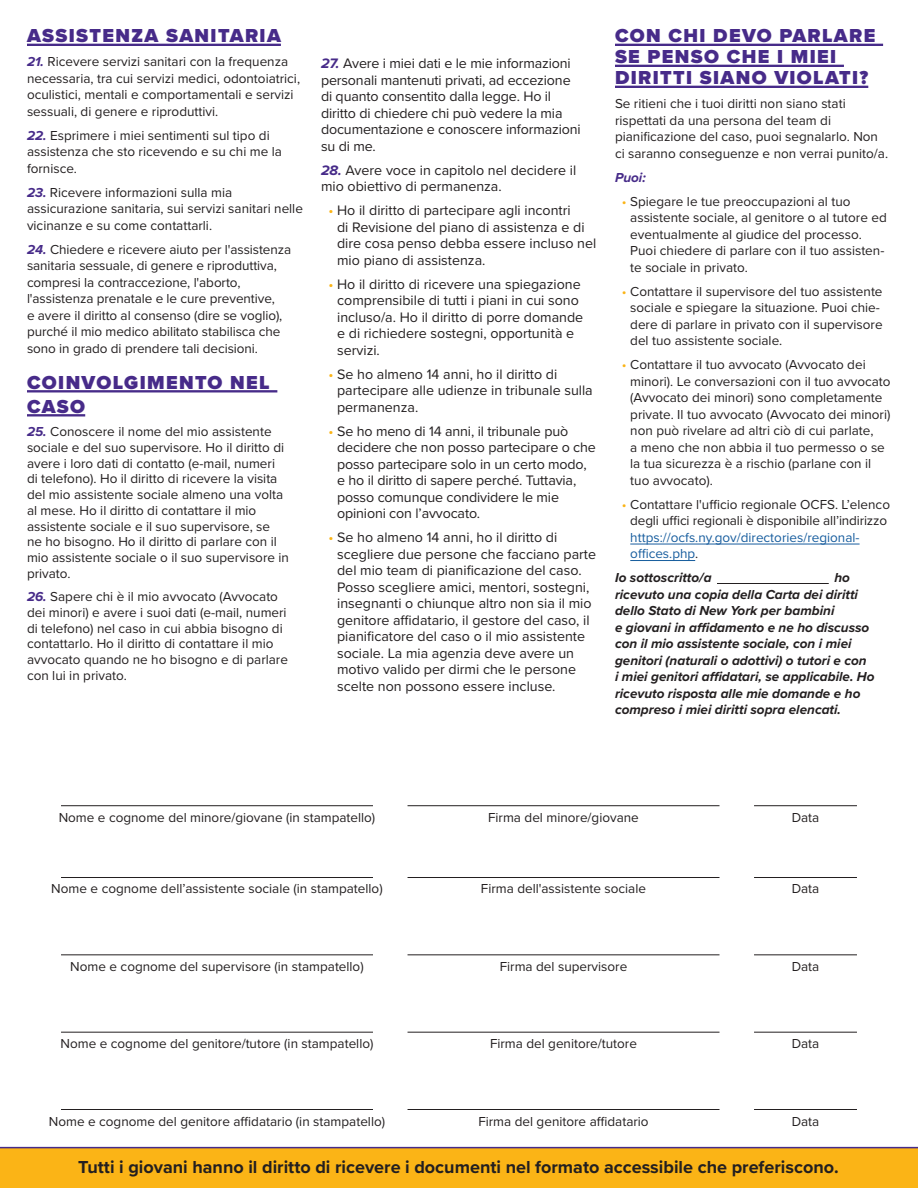
<style>
.page{position:relative;width:918px;height:1188px;background:#fff}
.page>*{position:absolute;margin:0;border:0;box-sizing:border-box;transform-origin:0 0}
.t1{font:900 19.5px/21px "Proxima Nova";letter-spacing:.07em;color:#472b89}
.t2{font:700 18px "Proxima Nova";color:#231f20}
.t3{font:14.25px/16.5px "Proxima Nova";color:#231f20}
.t4{font:13.5px/16.5px "Proxima Nova";color:#231f20}
.t5{font:italic 700 13.5px/16.5px "Proxima Nova";color:#231f20}
.t6{font:italic 700 13.5px "Proxima Nova";color:#472b89}
.s1{font-weight:700;font-style:italic;color:#472b89}
.s2{color:#fbb416}
.s3{color:#175d9e}
</style>
<div class="page">
<hr style="left:717px;top:583px;width:112px;height:1px;background:#231f20">
<div style="left:0;top:1148px;width:918px;height:40px;background:#fbb416"></div>
<hr style="left:61px;top:805px;width:312px;height:1px;background:#231f20">
<hr style="left:61px;top:877px;width:312px;height:1px;background:#231f20">
<hr style="left:61px;top:955px;width:312px;height:1px;background:#231f20">
<hr style="left:61px;top:1032px;width:312px;height:1px;background:#231f20">
<hr style="left:61px;top:1109px;width:312px;height:1px;background:#231f20">
<hr style="left:408px;top:805px;width:312px;height:1px;background:#231f20">
<hr style="left:408px;top:877px;width:312px;height:1px;background:#231f20">
<hr style="left:408px;top:955px;width:312px;height:1px;background:#231f20">
<hr style="left:408px;top:1032px;width:312px;height:1px;background:#231f20">
<hr style="left:408px;top:1109px;width:312px;height:1px;background:#231f20">
<hr style="left:754px;top:805px;width:103px;height:1px;background:#231f20">
<hr style="left:754px;top:877px;width:103px;height:1px;background:#231f20">
<hr style="left:754px;top:955px;width:103px;height:1px;background:#231f20">
<hr style="left:754px;top:1032px;width:103px;height:1px;background:#231f20">
<hr style="left:754px;top:1109px;width:103px;height:1px;background:#231f20">
<hr style="left:27px;top:44px;width:254px;height:2px;background:#472b89">
<hr style="left:27px;top:390px;width:250px;height:2px;background:#472b89">
<hr style="left:27px;top:414px;width:58px;height:2px;background:#472b89">
<hr style="left:615px;top:44px;width:268px;height:2px;background:#472b89">
<hr style="left:615px;top:65px;width:229px;height:2px;background:#472b89">
<hr style="left:615px;top:86px;width:253px;height:2px;background:#472b89">
<hr style="left:630px;top:544px;width:230px;height:1px;background:#175d9e">
<hr style="left:630px;top:560px;width:65px;height:1px;background:#175d9e">
<hr style="left:0;top:1147px;width:918px;height:1px;background:#472b89">
<p class="t1" style="left:27px;top:25px;width:255px">ASSISTENZA SANITARIA</p>
<p class="t4" style="left:27px;top:53px;width:275px"><span class="s1">21.</span> Ricevere servizi sanitari con la frequenza necessaria, tra cui servizi medici, odontoiatrici, oculistici, mentali e comportamentali e servizi sessuali, di genere e riproduttivi.</p>
<p class="t4" style="left:27px;top:127px;width:257px"><span class="s1">22.</span> Esprimere i miei sentimenti sul tipo di assistenza che sto ricevendo e su chi me la fornisce.</p>
<p class="t4" style="left:27px;top:184px;width:277px"><span class="s1">23.</span> Ricevere informazioni sulla mia assicurazione sanitaria, sui servizi sanitari nelle vicinanze e su come contattarli.</p>
<p class="t4" style="left:27px;top:241px;width:266px"><span class="s1">24.</span> Chiedere e ricevere aiuto per l'assistenza sanitaria sessuale, di genere e riproduttiva, compresi la contraccezione, l'aborto, l'assistenza prenatale e le cure preventive,<br>e avere il diritto al consenso (dire se voglio), purché il mio medico abilitato stabilisca che sono in grado di prendere tali decisioni.</p>
<p class="t1" style="left:27px;top:370px;width:244px;line-height:24px">COINVOLGIMENTO NEL<br>CASO</p>
<p class="t4" style="left:27px;top:423px;width:264px;line-height:15.8px"><span class="s1">25.</span> Conoscere il nome del mio assistente sociale e del suo supervisore. Ho il diritto di avere i loro dati di contatto (e-mail, numeri di telefono). Ho il diritto di ricevere la visita del mio assistente sociale almeno una volta al mese. Ho il diritto di contattare il mio assistente sociale e il suo supervisore, se<br>ne ho bisogno. Ho il diritto di parlare con il mio assistente sociale o il suo supervisore in privato.</p>
<p class="t4" style="left:27px;top:588px;width:263px;line-height:15.8px"><span class="s1">26.</span> Sapere chi è il mio avvocato (Avvocato dei minori) e avere i suoi dati (e-mail, numeri di telefono) nel caso in cui abbia bisogno di contattarlo. Ho il diritto di contattare il mio avvocato quando ne ho bisogno e di parlare con lui in privato.</p>
<p class="t3" style="left:321px;top:55px;width:261px"><span class="s1">27.</span> Avere i miei dati e le mie informazioni personali mantenuti privati, ad eccezione di quanto consentito dalla legge. Ho il diritto di chiedere chi può vedere la mia documentazione e conoscere informazioni su di me.</p>
<p class="t3" style="left:321px;top:161px;width:257px"><span class="s1">28.</span> Avere voce in capitolo nel decidere il mio obiettivo di permanenza.</p>
<p class="t3" style="left:337px;top:202px;width:261px;text-indent:-9px"><span class="s2">•</span> Ho il diritto di partecipare agli incontri<br>di Revisione del piano di assistenza e di dire cosa penso debba essere incluso nel mio piano di assistenza.</p>
<p class="t3" style="left:337px;top:275px;width:248px;text-indent:-9px"><span class="s2">•</span> Ho il diritto di ricevere una spiegazione comprensibile di tutti i piani in cui sono incluso/a. Ho il diritto di porre domande e di richiedere sostegni, opportunità e servizi.</p>
<p class="t3" style="left:337px;top:365px;width:257px;text-indent:-9px"><span class="s2">•</span> Se ho almeno 14 anni, ho il diritto di partecipare alle udienze in tribunale sulla permanenza.</p>
<p class="t3" style="left:337px;top:422px;width:260px;text-indent:-9px"><span class="s2">•</span> Se ho meno di 14 anni, il tribunale può decidere che non posso partecipare o che posso partecipare solo in un certo modo, e ho il diritto di sapere perché. Tuttavia, posso comunque condividere le mie opinioni con l’avvocato.</p>
<p class="t3" style="left:337px;top:529px;width:260px;text-indent:-9px"><span class="s2">•</span> Se ho almeno 14 anni, ho il diritto di scegliere due persone che facciano parte del mio team di pianificazione del caso.<br>Posso scegliere amici, mentori, sostegni, insegnanti o chiunque altro non sia il mio genitore affidatario, il gestore del caso, il pianificatore del caso o il mio assistente sociale. La mia agenzia deve avere un motivo valido per dirmi che le persone scelte non possono essere incluse.</p>
<p class="t1" style="left:615px;top:25px;width:262px">CON CHI DEVO PARLARE<br>SE PENSO CHE I MIEI<br>DIRITTI SIANO VIOLATI?</p>
<p class="t4" style="left:615px;top:95px;width:275px">Se ritieni che i tuoi diritti non siano stati rispettati da una persona del team di pianificazione del caso, puoi segnalarlo. Non ci saranno conseguenze e non verrai punito/a.</p>
<p class="t6" style="left:615px;top:167px;width:32px">Puoi:</p>
<p class="t4" style="left:630px;top:193px;width:258px;text-indent:-8px"><span class="s2">•</span> Spiegare le tue preoccupazioni al tuo assistente sociale, al genitore o al tutore ed eventualmente al giudice del processo.<br>Puoi chiedere di parlare con il tuo assisten&shy;te sociale in privato.</p>
<p class="t4" style="left:630px;top:283px;width:254px;text-indent:-8px"><span class="s2">•</span> Contattare il supervisore del tuo assistente sociale e spiegare la situazione. Puoi chie&shy;dere di parlare in privato con il supervisore del tuo assistente sociale.</p>
<p class="t4" style="left:630px;top:356px;width:262px;text-indent:-8px"><span class="s2">•</span> Contattare il tuo avvocato (Avvocato dei minori). Le conversazioni con il tuo avvocato (Avvocato dei minori) sono completamente private. Il tuo avvocato (Avvocato dei minori) non può rivelare ad altri ciò di cui parlate,<br>a meno che non abbia il tuo permesso o se la tua sicurezza è a rischio (parlane con il tuo avvocato).</p>
<p class="t4" style="left:630px;top:496px;width:261px;text-indent:-8px"><span class="s2">•</span> Contattare l'ufficio regionale OCFS. L’elenco degli uffici regionali è disponibile all’indirizzo <span class="s3">https://ocfs.ny.gov/directories/regional&shy;offices.php</span>.</p>
<p class="t5" style="left:615px;top:569px;width:98px">Io sottoscritto/a</p>
<p class="t5" style="left:615px;top:569px;width:261px;text-indent:219px">ho ricevuto una copia della Carta dei diritti dello Stato di New York per bambini<br>e giovani in affidamento e ne ho discusso con il mio assistente sociale, con i miei genitori (naturali o adottivi) o tutori e con<br>i miei genitori affidatari, se applicabile. Ho ricevuto risposta alle mie domande e ho compreso i miei diritti sopra elencati.</p>
<p class="t4" style="left:59px;top:808px;width:318px">Nome e cognome del minore/giovane (in stampatello)</p>
<p class="t4" style="left:488px;top:808px;width:152px">Firma del minore/giovane</p>
<p class="t4" style="left:792px;top:808px;width:29px">Data</p>
<p class="t4" style="left:51px;top:880px;width:333px">Nome e cognome dell’assistente sociale (in stampatello)</p>
<p class="t4" style="left:481px;top:880px;width:167px">Firma dell'assistente sociale</p>
<p class="t4" style="left:792px;top:880px;width:29px">Data</p>
<p class="t4" style="left:70px;top:957px;width:295px">Nome e cognome del supervisore (in stampatello)</p>
<p class="t4" style="left:500px;top:957px;width:129px">Firma del supervisore</p>
<p class="t4" style="left:792px;top:957px;width:29px">Data</p>
<p class="t4" style="left:61px;top:1035px;width:314px">Nome e cognome del genitore/tutore (in stampatello)</p>
<p class="t4" style="left:490px;top:1035px;width:149px">Firma del genitore/tutore</p>
<p class="t4" style="left:792px;top:1035px;width:29px">Data</p>
<p class="t4" style="left:49px;top:1112px;width:338px">Nome e cognome del genitore affidatario (in stampatello)</p>
<p class="t4" style="left:478px;top:1112px;width:172px">Firma del genitore affidatario</p>
<p class="t4" style="left:792px;top:1112px;width:29px">Data</p>
<p class="t2" style="left:78px;top:1153px;width:762px">Tutti i giovani hanno il diritto di ricevere i documenti nel formato accessibile che preferiscono.</p>
</div>
